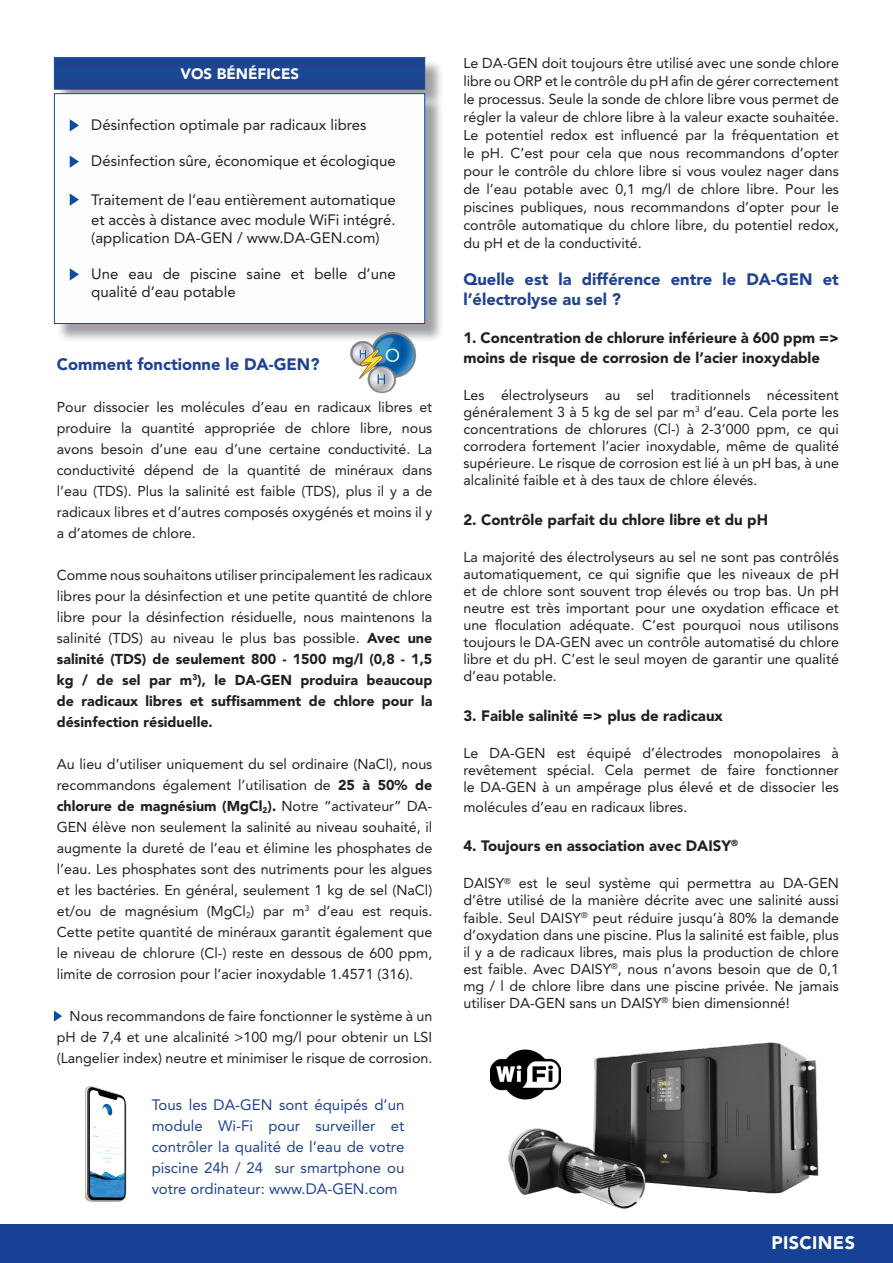
<style>
.page{position:relative;width:893px;height:1263px;background:#fff}
.page>*{position:absolute;margin:0;border:0;box-sizing:border-box;transform-origin:0 0}
.t1{font:900 18px "Avenir";letter-spacing:.02em;color:#fff}
.t2{font:900 16.5px/19.8px "Avenir";color:#1f4391}
.t3{font:15px/19.5px "Avenir";color:#231f20}
.t4{font:900 15px/19.8px "Avenir";color:#231f20}
.t5{font:15px/21px "Avenir";color:#1f4391;text-align:justify}
.t6{font:900 15px "Avenir";color:#fff}
.t7{font:14.25px/21px "Avenir";color:#231f20;text-align:justify}
.s1{font-weight:900}
</style>
<div class="page">
<div style="left:0;top:1225px;width:893px;height:38px;background:#164194"></div>
<div style="left:56px;top:59px;width:388px;height:49px;background:#808285;opacity:.75"></div>
<div style="left:54px;top:57px;width:371px;height:33px;background:#1f4391;border:1px solid #1b4892"></div>
<div style="left:56px;top:96px;width:388px;height:246px;background:#808285;opacity:.75"></div>
<div style="left:54px;top:93px;width:371px;height:231px;background:#fdfdfd;border:1px solid #0d4ca0"></div>
<svg style="left:70px;top:155px;width:9px;height:13px"></svg>
<svg style="left:70px;top:268px;width:9px;height:13px"></svg>
<svg style="left:70px;top:119px;width:9px;height:13px"></svg>
<svg style="left:70px;top:193px;width:9px;height:13px"></svg>
<img style="left:487px;top:1042px;width:353px;height:183px">
<img style="left:490px;top:1042px;width:70px;height:67px">
<img style="left:349px;top:327px;width:70px;height:67px">
<img style="left:353px;top:345px;width:34px;height:35px">
<img style="left:85px;top:1086px;width:42px;height:116px">
<div style="left:57px;top:68px;width:366px;height:11px;background:#1b4892"></div>
<svg style="left:54px;top:1011px;width:8px;height:10px"></svg>
<p class="t6" style="left:181px;top:65px;width:120px">VOS BÉNÉFICES</p>
<p class="t3" style="left:91px;top:115px;width:277px">Désinfection optimale par radicaux libres</p>
<p class="t3" style="left:91px;top:151px;width:306px">Désinfection sûre, économique et écologique</p>
<p class="t3" style="left:91px;top:190px;width:306px">Traitement de l’eau entièrement automatique et accès à distance avec module WiFi intégré.</p>
<p class="t3" style="left:91px;top:228px;width:290px">(application DA-GEN / www.DA-GEN.com)</p>
<p class="t3" style="left:91px;top:264px;width:306px;line-height:18px">Une eau de piscine saine et belle d’une qualité d’eau potable</p>
<p class="t2" style="left:57px;top:354px;width:264px">Comment fonctionne le DA-GEN?</p>
<p class="t7" style="left:57px;top:397px;width:377px">Pour dissocier les molécules d’eau en radicaux libres et produire la quantité appropriée de chlore libre, nous avons besoin d’une eau d’une certaine conductivité. La conductivité dépend de la quantité de minéraux dans l’eau (TDS). Plus la salinité est faible (TDS), plus il y a de radicaux libres et d’autres composés oxygénés et moins il y a d’atomes de chlore.</p>
<p class="t7" style="left:57px;top:565px;width:377px">Comme nous souhaitons utiliser principalement les radicaux libres pour la désinfection et une petite quantité de chlore libre pour la désinfection résiduelle, nous maintenons la salinité (TDS) au niveau le plus bas possible. <span class="s1">Avec une salinité (TDS) de seulement 800 - 1500 mg/l (0,8 - 1,5 kg / de sel par m</span><sup>3</sup><span class="s1">), le DA-GEN produira beaucoup de radicaux libres et suffisamment de chlore pour la désinfection résiduelle.</span></p>
<p class="t7" style="left:57px;top:754px;width:377px">Au lieu d’utiliser uniquement du sel ordinaire (NaCl), nous recommandons également l’utilisation de <span class="s1">25 à 50% de chlorure de magnésium (MgCl</span><sub>2</sub><span class="s1">).</span> Notre “activateur” DA-GEN élève non seulement la salinité au niveau souhaité, il augmente la dureté de l’eau et élimine les phosphates de l’eau. Les phosphates sont des nutriments pour les algues et les bactéries. En général, seulement 1 kg de sel (NaCl) et/ou de magnésium (MgCl<sub>2</sub>) par m<sup>3</sup> d’eau est requis.<br>Cette petite quantité de minéraux garantit également que le niveau de chlorure (Cl-) reste en dessous de 600 ppm, limite de corrosion pour l’acier inoxydable 1.4571 (316).</p>
<p class="t7" style="left:57px;top:1006px;width:377px;text-indent:13px">Nous recommandons de faire fonctionner le système à un pH de 7,4 et une alcalinité &gt;100 mg/l pour obtenir un LSI (Langelier index) neutre et minimiser le risque de corrosion.</p>
<p class="t5" style="left:152px;top:1094px;width:254px">Tous les DA-GEN sont équipés d’un module Wi-Fi pour surveiller et contrôler la qualité de l’eau de votre piscine 24h / 24 sur smartphone ou votre ordinateur: www.DA-GEN.com</p>
<p class="t7" style="left:463px;top:54px;width:377px;line-height:18px">Le DA-GEN doit toujours être utilisé avec une sonde chlore libre ou ORP et le contrôle du pH afin de gérer correctement le processus. Seule la sonde de chlore libre vous permet de régler la valeur de chlore libre à la valeur exacte souhaitée.<br>Le potentiel redox est influencé par la fréquentation et le pH. C’est pour cela que nous recommandons d’opter pour le contrôle du chlore libre si vous voulez nager dans de l’eau potable avec 0,1 mg/l de chlore libre. Pour les piscines publiques, nous recommandons d’opter pour le contrôle automatique du chlore libre, du potentiel redox, du pH et de la conductivité.</p>
<p class="t2" style="left:463px;top:269px;width:377px">Quelle est la différence entre le DA-GEN et l’électrolyse au sel ?</p>
<p class="t4" style="left:463px;top:328px;width:377px">1. Concentration de chlorure inférieure à 600 ppm =&gt; moins de risque de corrosion de l’acier inoxydable</p>
<p class="t7" style="left:463px;top:386px;width:377px;line-height:17.1px">Les électrolyseurs au sel traditionnels nécessitent généralement 3 à 5 kg de sel par m<sup>3</sup> d’eau. Cela porte les concentrations de chlorures (Cl-) à 2-3’000 ppm, ce qui corrodera fortement l’acier inoxydable, même de qualité supérieure. Le risque de corrosion est lié à un pH bas, à une alcalinité faible et à des taux de chlore élevés.</p>
<p class="t4" style="left:463px;top:509px;width:306px">2. Contrôle parfait du chlore libre et du pH</p>
<p class="t7" style="left:463px;top:548px;width:377px;line-height:17.1px">La majorité des électrolyseurs au sel ne sont pas contrôlés automatiquement, ce qui signifie que les niveaux de pH et de chlore sont souvent trop élevés ou trop bas. Un pH neutre est très important pour une oxydation efficace et une floculation adéquate. C’est pourquoi nous utilisons toujours le DA-GEN avec un contrôle automatisé du chlore libre et du pH. C’est le seul moyen de garantir une qualité d’eau potable.</p>
<p class="t4" style="left:463px;top:706px;width:261px">3. Faible salinité =&gt; plus de radicaux</p>
<p class="t7" style="left:463px;top:744px;width:377px;line-height:17.1px">Le DA-GEN est équipé d’électrodes monopolaires à revêtement spécial. Cela permet de faire fonctionner le DA-GEN à un ampérage plus élevé et de dissocier les</p>
<p class="t7" style="left:463px;top:796px;width:225px">molécules d’eau en radicaux libres.</p>
<p class="t4" style="left:463px;top:836px;width:276px">4. Toujours en association avec DAISY<sup>®</sup></p>
<p class="t7" style="left:463px;top:875px;width:377px;line-height:17.1px">DAISY<sup>®</sup> est le seul système qui permettra au DA-GEN d’être utilisé de la manière décrite avec une salinité aussi faible. Seul DAISY<sup>®</sup> peut réduire jusqu’à 80% la demande d’oxydation dans une piscine. Plus la salinité est faible, plus il y a de radicaux libres, mais plus la production de chlore est faible. Avec DAISY<sup>®</sup>, nous n’avons besoin que de 0,1 mg / l de chlore libre dans une piscine privée. Ne jamais utiliser DA-GEN sans un DAISY<sup>®</sup> bien dimensionné!</p>
<p class="t1" style="left:771px;top:1232px;width:85px">PISCINES</p>
</div>
